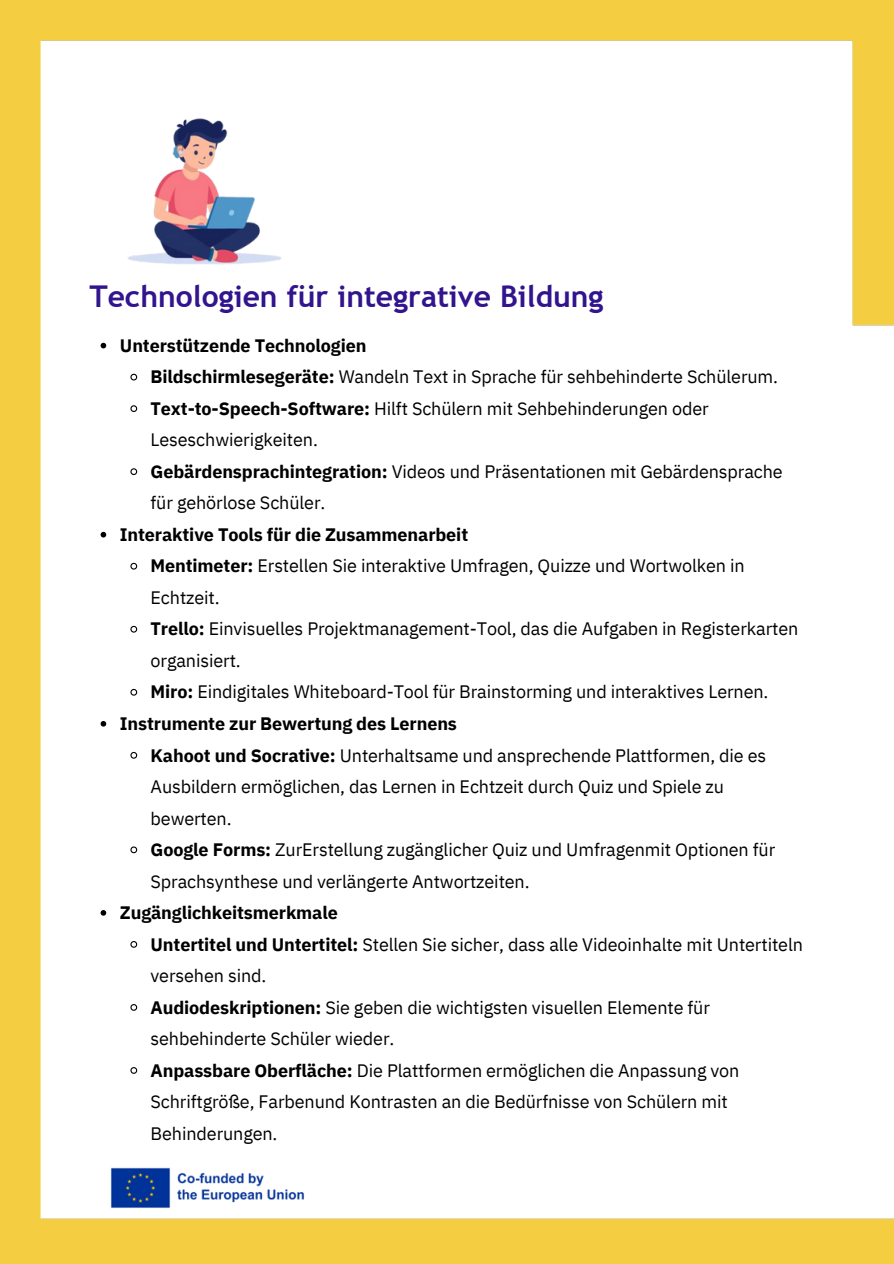
<style>
.page{position:relative;width:894px;height:1264px;background:#fff}
.page>*{position:absolute;margin:0;border:0;box-sizing:border-box;transform-origin:0 0}
.t1{font:700 30px "Trebuchet MS";color:#31148e}
.t2{font:18px/31.5px "IBM Plex Sans";letter-spacing:-.005em;color:#000}
.t3{font:700 18px "IBM Plex Sans";letter-spacing:-.005em;color:#000}
.s1{font-weight:700}
</style>
<div class="page">
<img style="left:0;top:0;width:893px;height:1263px">
<img style="left:108px;top:1164px;width:204px;height:45px">
<img style="left:108px;top:95px;width:192px;height:193px">
<svg style="left:101px;top:343px;width:5px;height:5px"></svg>
<svg style="left:129px;top:373px;width:9px;height:8px"></svg>
<svg style="left:129px;top:404px;width:9px;height:9px"></svg>
<svg style="left:129px;top:467px;width:9px;height:9px"></svg>
<svg style="left:101px;top:532px;width:5px;height:5px"></svg>
<svg style="left:129px;top:562px;width:9px;height:8px"></svg>
<svg style="left:129px;top:625px;width:9px;height:8px"></svg>
<svg style="left:129px;top:688px;width:9px;height:8px"></svg>
<svg style="left:101px;top:721px;width:5px;height:5px"></svg>
<svg style="left:129px;top:751px;width:9px;height:8px"></svg>
<svg style="left:129px;top:845px;width:9px;height:9px"></svg>
<svg style="left:101px;top:910px;width:5px;height:5px"></svg>
<svg style="left:129px;top:940px;width:9px;height:8px"></svg>
<svg style="left:129px;top:1003px;width:9px;height:8px"></svg>
<svg style="left:129px;top:1066px;width:9px;height:8px"></svg>
<p class="t1" style="left:89px;top:279px;width:515px">Technologien für integrative Bildung</p>
<h1 class="t3" style="left:120px;top:333px;width:248px">Unterstützende Technologien</h1>
<p class="t2" style="left:150px;top:361px;width:629px"><span class="s1">Bildschirmlesegeräte:</span> Wandeln Text in Sprache für sehbehinderte Schülerum.</p>
<p class="t2" style="left:150px;top:392px;width:559px"><span class="s1">Text-to-Speech-Software:</span> Hilft Schülern mit Sehbehinderungen oder<br>Leseschwierigkeiten.</p>
<p class="t2" style="left:150px;top:455px;width:633px"><span class="s1">Gebärdensprachintegration:</span> Videos und Präsentationen mit Gebärdensprache für gehörlose Schüler.</p>
<p class="t3" style="left:120px;top:522px;width:349px">Interaktive Tools für die Zusammenarbeit</p>
<p class="t2" style="left:150px;top:550px;width:595px"><span class="s1">Mentimeter:</span> Erstellen Sie interaktive Umfragen, Quizze und Wortwolken in<br>Echtzeit.</p>
<p class="t2" style="left:150px;top:613px;width:649px"><span class="s1">Trello:</span> Einvisuelles Projektmanagement-Tool, das die Aufgaben in Registerkarten organisiert.</p>
<p class="t2" style="left:150px;top:676px;width:619px"><span class="s1">Miro:</span> Eindigitales Whiteboard-Tool für Brainstorming und interaktives Lernen.</p>
<p class="t3" style="left:120px;top:711px;width:338px">Instrumente zur Bewertung des Lernens</p>
<p class="t2" style="left:150px;top:739px;width:617px"><span class="s1">Kahoot und Socrative:</span> Unterhaltsame und ansprechende Plattformen, die es<br>Ausbildern ermöglichen, das Lernen in Echtzeit durch Quiz und Spiele zu bewerten.</p>
<p class="t2" style="left:150px;top:833px;width:626px"><span class="s1">Google Forms:</span> ZurErstellung zugänglicher Quiz und Umfragenmit Optionen für<br>Sprachsynthese und verlängerte Antwortzeiten.</p>
<p class="t3" style="left:120px;top:900px;width:219px">Zugänglichkeitsmerkmale</p>
<p class="t2" style="left:150px;top:928px;width:653px"><span class="s1">Untertitel und Untertitel:</span> Stellen Sie sicher, dass alle Videoinhalte mit Untertiteln versehen sind.</p>
<p class="t2" style="left:150px;top:991px;width:560px"><span class="s1">Audiodeskriptionen:</span> Sie geben die wichtigsten visuellen Elemente für sehbehinderte Schüler wieder.</p>
<p class="t2" style="left:150px;top:1054px;width:590px"><span class="s1">Anpassbare Oberfläche:</span> Die Plattformen ermöglichen die Anpassung von<br>Schriftgröße, Farbenund Kontrasten an die Bedürfnisse von Schülern mit<br>Behinderungen.</p>
</div>
